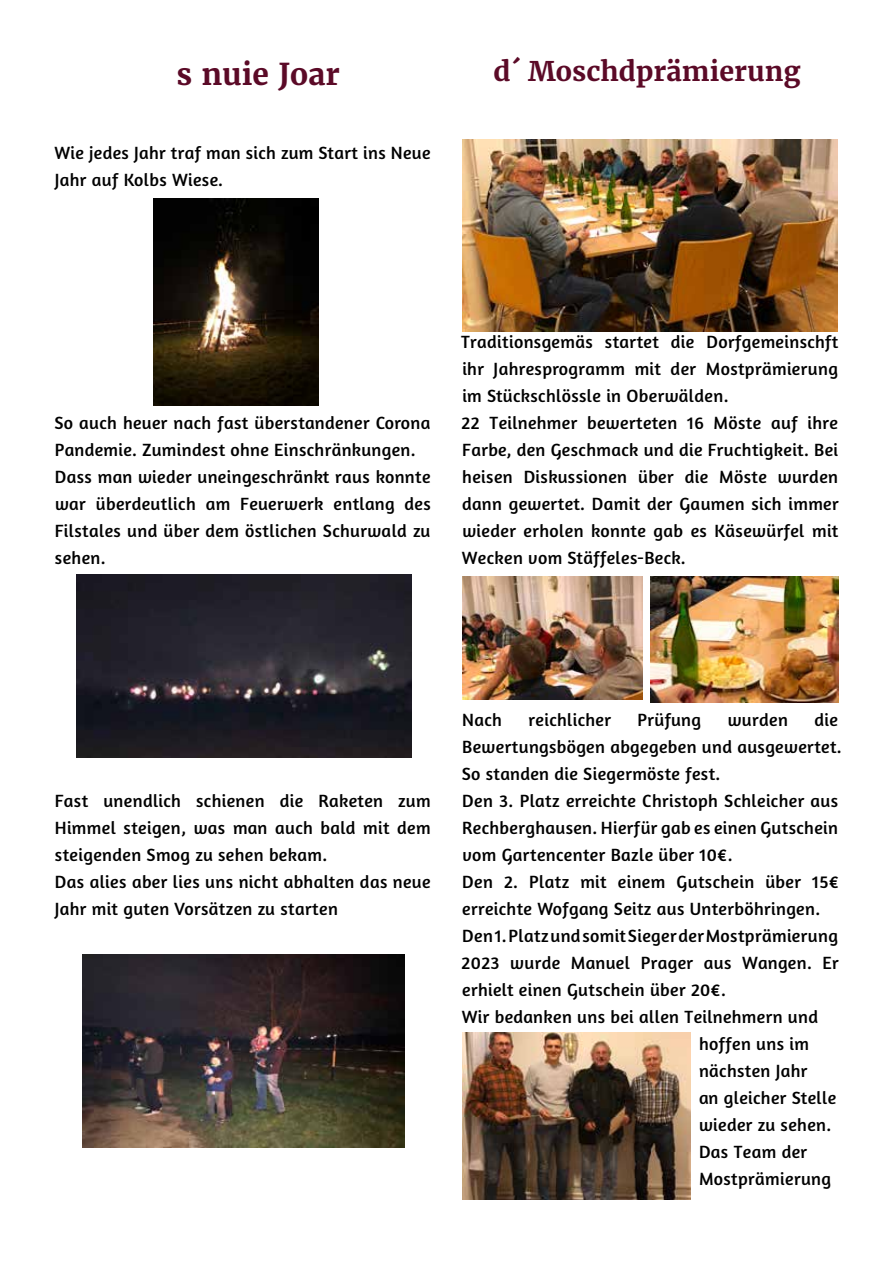
<style>
.page{position:relative;width:893px;height:1263px;background:#fff}
.page>*{position:absolute;margin:0;border:0;box-sizing:border-box;transform-origin:0 0}
.t1{font:700 30px "Merriweather";color:#5b0a27}
.t2{font:700 27px "Merriweather";color:#5b0a27}
.t3{font:18px/27px "Amaranth";letter-spacing:.02em;color:#000}
</style>
<div class="page">
<img style="left:153px;top:198px;width:166px;height:208px">
<img style="left:77px;top:574px;width:334px;height:184px">
<img style="left:462px;top:1032px;width:228px;height:168px">
<img style="left:462px;top:576px;width:180px;height:123px">
<img style="left:650px;top:576px;width:189px;height:126px">
<img style="left:462px;top:139px;width:375px;height:193px">
<img style="left:82px;top:954px;width:322px;height:194px">
<h1 class="t1" style="left:176px;top:55px;width:165px">s nuie Joar</h1>
<p class="t3" style="left:54px;top:139px;width:378px">Wie jedes Jahr traf man sich zum Start ins Neue<br>Jahr auf Kolbs Wiese.</p>
<h2 class="t2" style="left:494px;top:54px;width:308px">d´ Moschdprämierung</h2>
<p class="t3" style="left:54px;top:409px;width:378px">So auch heuer nach fast überstandener Corona Pandemie. Zumindest ohne Einschränkungen.<br>Dass man wieder uneingeschränkt raus konnte war überdeutlich am Feuerwerk entlang des Filstales und über dem östlichen Schurwald zu sehen.</p>
<p class="t3" style="left:461px;top:328px;width:379px">Traditionsgemäs startet die Dorfgemeinschft ihr Jahresprogramm mit der Mostprämierung im Stückschlössle in Oberwälden.<br>22 Teilnehmer bewerteten 16 Möste auf ihre Farbe, den Geschmack und die Fruchtigkeit. Bei heisen Diskussionen über die Möste wurden dann gewertet. Damit der Gaumen sich immer wieder erholen konnte gab es Käsewürfel mit Wecken vom Stäffeles-Beck.</p>
<p class="t3" style="left:55px;top:787px;width:377px">Fast unendlich schienen die Raketen zum Himmel steigen, was man auch bald mit dem steigenden Smog zu sehen bekam.<br>Das alies aber lies uns nicht abhalten das neue Jahr mit guten Vorsätzen zu starten</p>
<p class="t3" style="left:462px;top:706px;width:41px">Nach</p>
<p class="t3" style="left:528px;top:706px;width:84px">reichlicher</p>
<p class="t3" style="left:638px;top:706px;width:65px">Prüfung</p>
<p class="t3" style="left:728px;top:706px;width:62px">wurden</p>
<p class="t3" style="left:814px;top:706px;width:25px">die</p>
<p class="t3" style="left:462px;top:733px;width:381px">Bewertungsbögen abgegeben und ausgewertet.</p>
<p class="t3" style="left:462px;top:760px;width:260px">So standen die Siegermöste fest.</p>
<p class="t3" style="left:462px;top:787px;width:378px">Den 3. Platz erreichte Christoph Schleicher aus</p>
<p class="t3" style="left:462px;top:814px;width:377px">Rechberghausen. Hierfür gab es einen Gutschein</p>
<p class="t3" style="left:462px;top:841px;width:272px">vom Gartencenter Bazle über 10€.</p>
<p class="t3" style="left:462px;top:868px;width:378px">Den 2. Platz mit einem Gutschein über 15€</p>
<p class="t3" style="left:462px;top:895px;width:360px">erreichte Wofgang Seitz aus Unterböhringen.</p>
<p class="t3" style="left:462px;top:922px;width:377px">Den 1. Platz und somit Sieger der Mostprämierung</p>
<p class="t3" style="left:462px;top:949px;width:379px">2023 wurde Manuel Prager aus Wangen. Er</p>
<p class="t3" style="left:462px;top:976px;width:265px">erhielt einen Gutschein über 20€.</p>
<p class="t3" style="left:462px;top:1003px;width:358px">Wir bedanken uns bei allen Teilnehmern und</p>
<p class="t3" style="left:699px;top:1030px;width:111px">hoffen uns im</p>
<p class="t3" style="left:699px;top:1057px;width:110px">nächsten Jahr</p>
<p class="t3" style="left:699px;top:1084px;width:139px">an gleicher Stelle</p>
<p class="t3" style="left:699px;top:1111px;width:134px">wieder zu sehen.</p>
<p class="t3" style="left:699px;top:1138px;width:110px">Das Team der</p>
<p class="t3" style="left:699px;top:1165px;width:134px">Mostprämierung</p>
</div>
